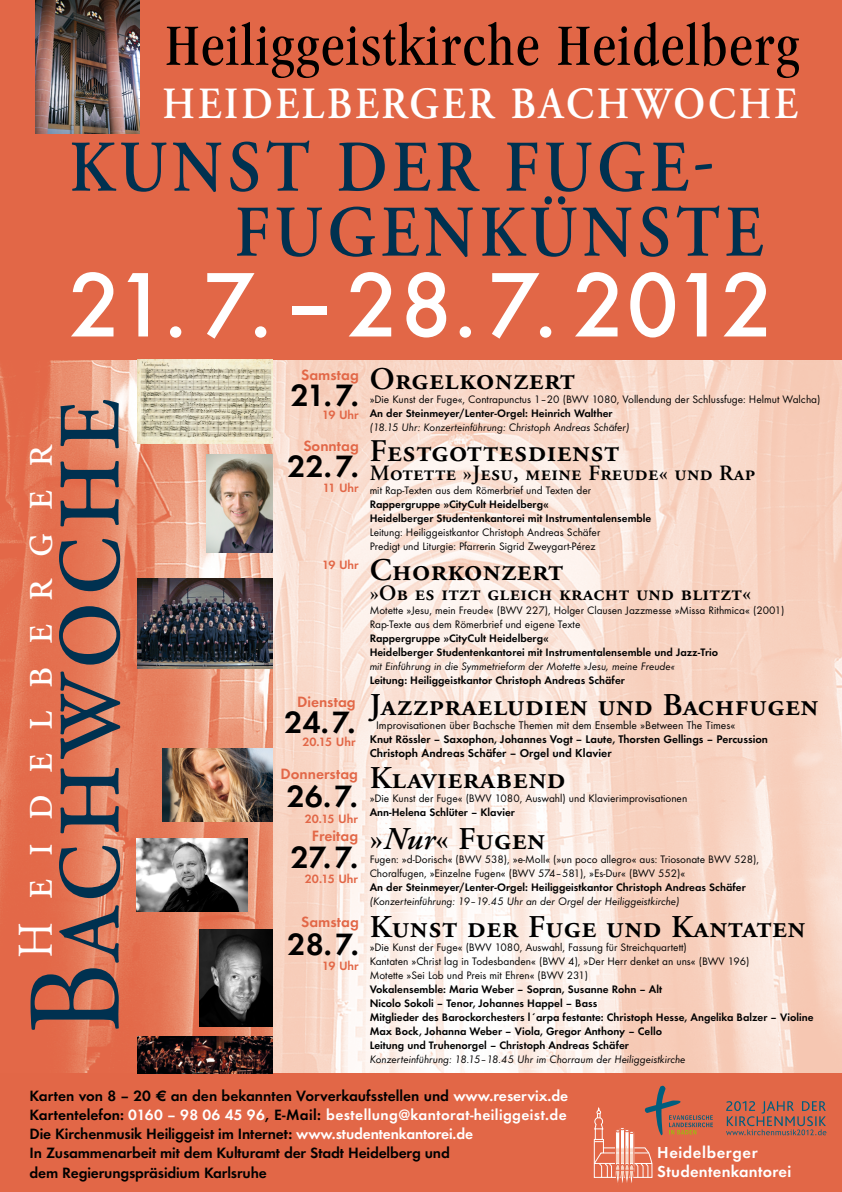
<style>
.page{position:relative;width:842px;height:1192px;background:#fff}
.page>*{position:absolute;margin:0;border:0;box-sizing:border-box;transform-origin:0 0}
.t1{font:132.45px "Adobe Garamond Regular SC";letter-spacing:.05em;color:#003150;scale:.9 1}
.t2{font:500 95px "Function";letter-spacing:-.07em;color:#fff}
.t3{font:600 72.5px/65px "Adobe Garamond Pro";letter-spacing:.075em;color:#003150;scale:.9 1}
.t4{font:condensed 60.5px "Garamond";letter-spacing:.025em;color:#000}
.t5{font:49.75px "Adobe Garamond Regular SC";letter-spacing:.51em;color:#fff;scale:.9 1}
.t6{font:600 44.5px "Adobe Garamond Pro";letter-spacing:.075em;color:#fff;scale:.9 1}
.t7{font:700 32px "Function";color:#000}
.t8{font:31.7px "Adobe Garamond Semibold SC";letter-spacing:.015em;color:#000}
.t9{font:31.5px "Adobe Garamond Semibold SC";letter-spacing:.015em;color:#000}
.t10{font:21.8px "Adobe Garamond Semibold SC";letter-spacing:.015em;color:#000}
.t11{font:700 16.6px/18.9px "Function";letter-spacing:.02em;color:#fff}
.t12{font:700 15.5px/19px "Function";letter-spacing:-.01em;color:#000}
.t13{font:700 15.5px "Function";color:#e26747}
.t14{font:700 12.5px "Function";color:#e26747}
.t15{font:700 11.9px "Function";color:#000}
.t16{font:700 11.5px "Function";color:#000}
.t17{font:11.5px "Function";color:#000}
.t18{font:11.25px/14px "Function";color:#000}
.t19{font:700 11.25px/14px "Function";color:#000}
.t20{font:italic 11.25px "Function";color:#000}
.s1{font-family:"Adobe Garamond";font-weight:600;font-style:italic}
.s2{color:#fff}
</style>
<div class="page">
<img style="left:272px;top:359px;width:570px;height:715px">
<img style="left:0;top:359px;width:272px;height:715px">
<div style="left:0;top:1074px;width:842px;height:118px;background:#e26747"></div>
<div style="left:0;top:0;width:842px;height:359px;background:#e26747"></div>
<img style="left:36px;top:0;width:104px;height:134px">
<img style="left:207px;top:454px;width:65px;height:98px">
<img style="left:137px;top:579px;width:135px;height:90px">
<img style="left:162px;top:748px;width:110px;height:73px">
<img style="left:137px;top:359px;width:135px;height:84px">
<img style="left:138px;top:1036px;width:134px;height:38px">
<img style="left:137px;top:838px;width:110px;height:74px">
<img style="left:199px;top:930px;width:73px;height:97px">
<svg style="left:594px;top:1086px;width:232px;height:97px"></svg>
<h3 class="t4" style="left:166px;top:12px;width:635px">Heiliggeistkirche Heidelberg</h3>
<h3 class="t6" style="left:163px;top:78px;width:707px">HEIDELBERGER BACHWOCHE</h3>
<h3 class="t3" style="left:235px;top:136px;width:588px;text-indent:-165px">KUNST DER FUGE-<br>FUGENKÜNSTE</h3>
<h2 class="t2" style="left:68px;top:249px;width:708px">21. 7.–28.7. 2012</h2>
<h3 class="t13" style="left:301px;top:365px;width:59px">Samstag</h3>
<h3 class="t7" style="left:291px;top:377px;width:69px">21.7.</h3>
<p class="t14" style="left:322px;top:408px;width:38px">19 Uhr</p>
<h1 class="t1" style="left:6px;top:1035px;width:709px;rotate:-90deg">Bachwoche</h1>
<h3 class="t5" style="left:10px;top:958px;width:572px;rotate:-90deg">Heidelberger</h3>
<h3 class="t13" style="left:303px;top:436px;width:57px">Sonntag</h3>
<h3 class="t7" style="left:288px;top:447px;width:73px">22.7.</h3>
<p class="t14" style="left:323px;top:480px;width:38px">11 Uhr</p>
<p class="t14" style="left:322px;top:558px;width:38px">19 Uhr</p>
<h3 class="t13" style="left:297px;top:692px;width:60px">Dienstag</h3>
<h3 class="t7" style="left:284px;top:703px;width:73px">24.7.</h3>
<p class="t14" style="left:302px;top:735px;width:55px">20.15 Uhr</p>
<h3 class="t13" style="left:280px;top:765px;width:79px">Donnerstag</h3>
<h3 class="t7" style="left:287px;top:777px;width:73px">26.7.</h3>
<p class="t14" style="left:305px;top:811px;width:55px">20.15 Uhr</p>
<h3 class="t13" style="left:312px;top:826px;width:48px">Freitag</h3>
<h3 class="t7" style="left:291px;top:838px;width:69px">27.7.</h3>
<p class="t14" style="left:305px;top:871px;width:55px">20.15 Uhr</p>
<h3 class="t13" style="left:301px;top:913px;width:59px">Samstag</h3>
<h3 class="t7" style="left:288px;top:925px;width:73px">28.7.</h3>
<p class="t14" style="left:322px;top:958px;width:38px">19 Uhr</p>
<h3 class="t9" style="left:370px;top:362px;width:207px">Orgelkonzert</h3>
<p class="t18" style="left:370px;top:392px;width:452px">»Die Kunst der Fuge«, Contrapunctus 1–20 (BWV 1080, Vollendung der Schlussfuge: Helmut Walcha)</p>
<p class="t19" style="left:370px;top:406px;width:244px">An der Steinmeyer/Lenter-Orgel: Heinrich Walther</p>
<p class="t20" style="left:370px;top:421px;width:261px">(18.15 Uhr: Konzerteinführung: Christoph Andreas Schäfer)</p>
<h3 class="t9" style="left:370px;top:434px;width:251px">Festgottesdienst</h3>
<h3 class="t10" style="left:370px;top:461px;width:387px">Motette »Jesu, meine Freude« und Rap</h3>
<p class="t18" style="left:370px;top:483px;width:223px">mit Rap-Texten aus dem Römerbrief und Texten der</p>
<p class="t19" style="left:370px;top:497px;width:283px">Rappergruppe »CityCult Heidelberg«<br>Heidelberger Studentenkantorei mit Instrumentalensemble</p>
<p class="t18" style="left:370px;top:525px;width:232px;line-height:14.5px">Leitung: Heiliggeistkantor Christoph Andreas Schäfer<br>Predigt und Liturgie: Pfarrerin Sigrid Zweygart-Pérez</p>
<h3 class="t9" style="left:370px;top:553px;width:195px">Chorkonzert</h3>
<h3 class="t10" style="left:370px;top:581px;width:383px">»Ob es itzt gleich kracht und blitzt«</h3>
<p class="t18" style="left:370px;top:603px;width:416px">Motette »Jesu, mein Freude« (BWV 227), Holger Clausen Jazzmesse »Missa Rithmica« (2001)<br>Rap-Texte aus dem Römerbrief und eigene Texte</p>
<p class="t19" style="left:370px;top:631px;width:350px">Rappergruppe »CityCult Heidelberg«<br>Heidelberger Studentenkantorei mit Instrumentalensemble und Jazz-Trio</p>
<p class="t20" style="left:370px;top:660px;width:307px">mit Einführung in die Symmetrieform der Motette »Jesu, meine Freude«</p>
<p class="t19" style="left:370px;top:673px;width:257px">Leitung: Heiliggeistkantor Christoph Andreas Schäfer</p>
<h3 class="t8" style="left:370px;top:688px;width:450px">Jazzpraeludien und Bachfugen</h3>
<p class="t17" style="left:376px;top:719px;width:361px">Improvisationen über Bachsche Themen mit dem Ensemble »Between The Times«</p>
<p class="t16" style="left:370px;top:732px;width:400px">Knut Rössler – Saxophon, Johannes Vogt – Laute, Thorsten Gellings – Percussion</p>
<p class="t15" style="left:370px;top:746px;width:243px">Christoph Andreas Schäfer – Orgel und Klavier</p>
<h3 class="t8" style="left:370px;top:761px;width:197px">Klavierabend</h3>
<p class="t18" style="left:370px;top:792px;width:319px">»Die Kunst der Fuge« (BWV 1080, Auswahl) und Klavierimprovisationen</p>
<p class="t19" style="left:370px;top:806px;width:147px">Ann-Helena Schlüter – Klavier</p>
<h3 class="t8" style="left:370px;top:821px;width:177px">»<span class="s1">Nur</span>« Fugen</h3>
<p class="t18" style="left:370px;top:852px;width:391px">Fugen: »d-Dorisch« (BWV 538), »e-Moll« (»un poco allegro« aus: Triosonate BWV 528),<br>Choralfugen, »Einzelne Fugen« (BWV 574–581), »Es-Dur« (BWV 552)«</p>
<p class="t19" style="left:370px;top:880px;width:377px">An der Steinmeyer/Lenter-Orgel: Heiliggeistkantor Christoph Andreas Schäfer</p>
<p class="t20" style="left:370px;top:895px;width:311px">(Konzerteinführung: 19–19.45 Uhr an der Orgel der Heiliggeistkirche)</p>
<h3 class="t8" style="left:370px;top:909px;width:437px">Kunst der Fuge und Kantaten</h3>
<p class="t18" style="left:370px;top:940px;width:381px">»Die Kunst der Fuge« (BWV 1080, Auswahl, Fassung für Streichquartett)<br>Kantaten »Christ lag in Todesbanden« (BWV 4), »Der Herr denket an uns« (BWV 196)<br>Motette »Sei Lob und Preis mit Ehren« (BWV 231)</p>
<p class="t19" style="left:370px;top:982px;width:445px">Vokalensemble: Maria Weber – Sopran, Susanne Rohn – Alt<br>Nicolo Sokoli – Tenor, Johannes Happel – Bass<br>Mitglieder des Barockorchesters l´arpa festante: Christoph Hesse, Angelika Balzer – Violine Max Bock, Johanna Weber – Viola, Gregor Anthony – Cello<br>Leitung und Truhenorgel – Christoph Andreas Schäfer</p>
<p class="t20" style="left:370px;top:1053px;width:317px">Konzerteinführung: 18.15–18.45 Uhr im Chorraum der Heiliggeistkirche</p>
<p class="t12" style="left:30px;top:1087px;width:540px">Karten von 8 – 20 € an den bekannten Vorverkaufsstellen und <span class="s2">www.reservix.de </span>Kartentelefon: <span class="s2">0160 – 98 06 45 96</span>, E-Mail: <span class="s2">bestellung@kantorat-heiliggeist.de </span>Die Kirchenmusik Heiliggeist im Internet: <span class="s2">www.studentenkantorei.de<br></span>In Zusammenarbeit mit dem Kulturamt der Stadt Heidelberg und<br>dem Regierungspräsidium Karlsruhe</p>
<h3 class="t11" style="left:657px;top:1143px;width:136px">Heidelberger<br>Studentenkantorei</h3>
</div>
